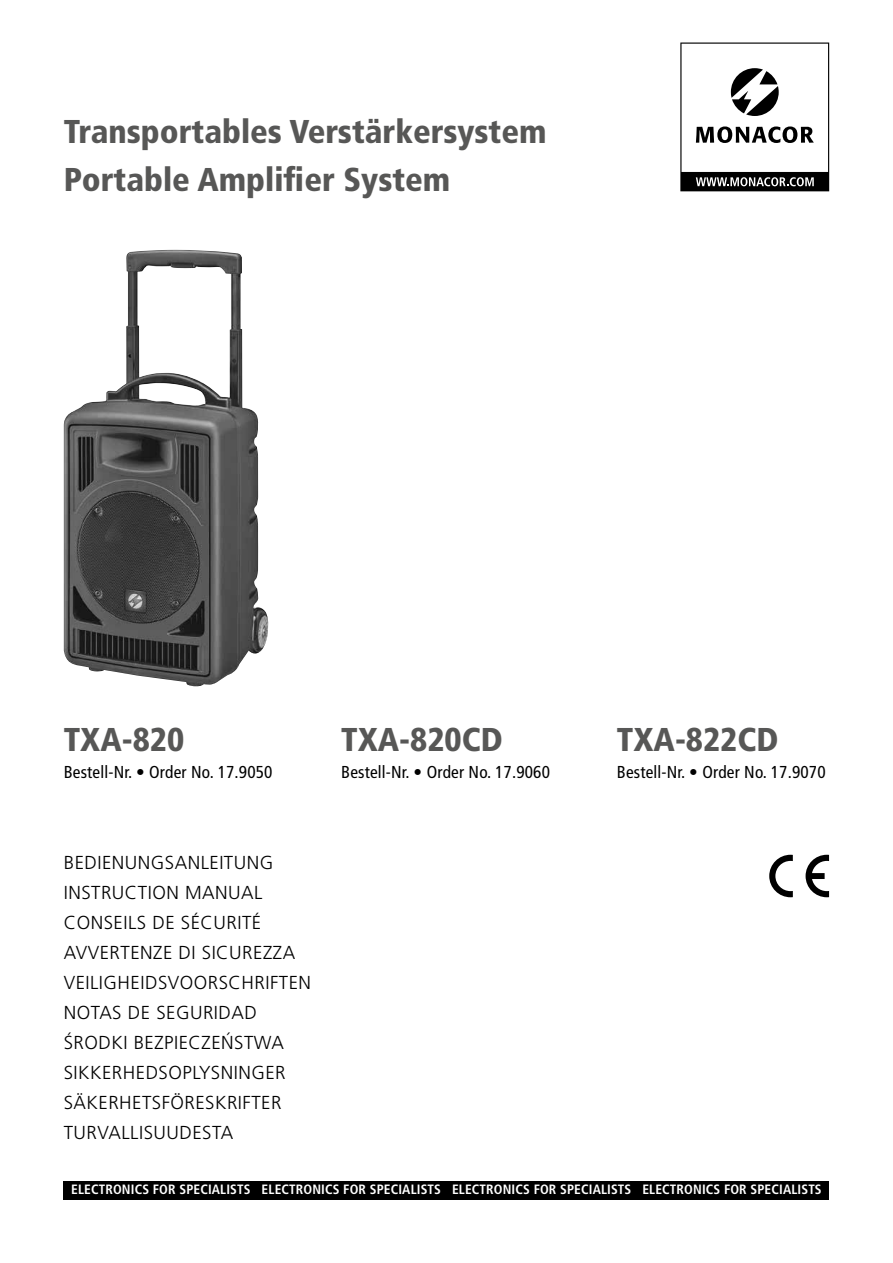
<style>
.page{position:relative;width:893px;height:1263px;background:#fff}
.page>*{position:absolute;margin:0;border:0;box-sizing:border-box;transform-origin:0 0}
.Artikel{font:900 condensed 33px "Frutiger LT Pro";color:#575756}
.BDA{font:300 18.75px "Frutiger LT Pro";letter-spacing:.025em;color:#000}
.Best_-Nr{font:condensed 17.25px "Frutiger LT Pro";letter-spacing:.01em;color:#000}
.t1{font:700 condensed 13.5px "Frutiger LT Pro";letter-spacing:.01em;color:#fff}
</style>
<div class="page">
<svg style="left:680px;top:43px;width:149px;height:148px"></svg>
<div style="left:64px;top:1181px;width:765px;height:18px;background:#000"></div>
<svg style="left:769px;top:855px;width:60px;height:42px"></svg>
<img style="left:64px;top:250px;width:204px;height:436px">
<p class="Artikel" style="left:64px;top:111px;width:484px">Transportables Verstärkersystem</p>
<p class="Artikel" style="left:64px;top:160px;width:388px">Portable Amplifier System</p>
<p class="Artikel" style="left:64px;top:720px;width:122px">TXA-820</p>
<p class="Best_-Nr" style="left:64px;top:762px;width:210px">Bestell-Nr. • Order No. 17.9050</p>
<p class="BDA" style="left:64px;top:851px;width:211px">BEDIENUNGSANLEITUNG</p>
<p class="BDA" style="left:64px;top:881px;width:200px">INSTRUCTION MANUAL</p>
<p class="BDA" style="left:64px;top:911px;width:199px">CONSEILS DE SÉCURITÉ</p>
<p class="BDA" style="left:64px;top:941px;width:233px">AVVERTENZE DI SICUREZZA</p>
<p class="BDA" style="left:64px;top:971px;width:249px">VEILIGHEIDSVOORSCHRIFTEN</p>
<p class="BDA" style="left:64px;top:1001px;width:195px">NOTAS DE SEGURIDAD</p>
<p class="BDA" style="left:64px;top:1031px;width:222px">ŚRODKI BEZPIECZEŃSTWA</p>
<p class="BDA" style="left:64px;top:1061px;width:223px">SIKKERHEDSOPLYSNINGER</p>
<p class="BDA" style="left:64px;top:1091px;width:219px">SÄKERHETSFÖRESKRIFTER</p>
<p class="BDA" style="left:64px;top:1121px;width:171px">TURVALLISUUDESTA</p>
<p class="Artikel" style="left:341px;top:720px;width:163px">TXA-820CD</p>
<p class="Best_-Nr" style="left:341px;top:762px;width:210px">Bestell-Nr. • Order No. 17.9060</p>
<p class="Artikel" style="left:617px;top:720px;width:163px">TXA-822CD</p>
<p class="Best_-Nr" style="left:617px;top:762px;width:210px">Bestell-Nr. • Order No. 17.9070</p>
<p class="t1" style="left:71px;top:1182px;width:752px">ELECTRONICS FOR SPECIALISTS ELECTRONICS FOR SPECIALISTS ELECTRONICS FOR SPECIALISTS ELECTRONICS FOR SPECIALISTS</p>
</div>
